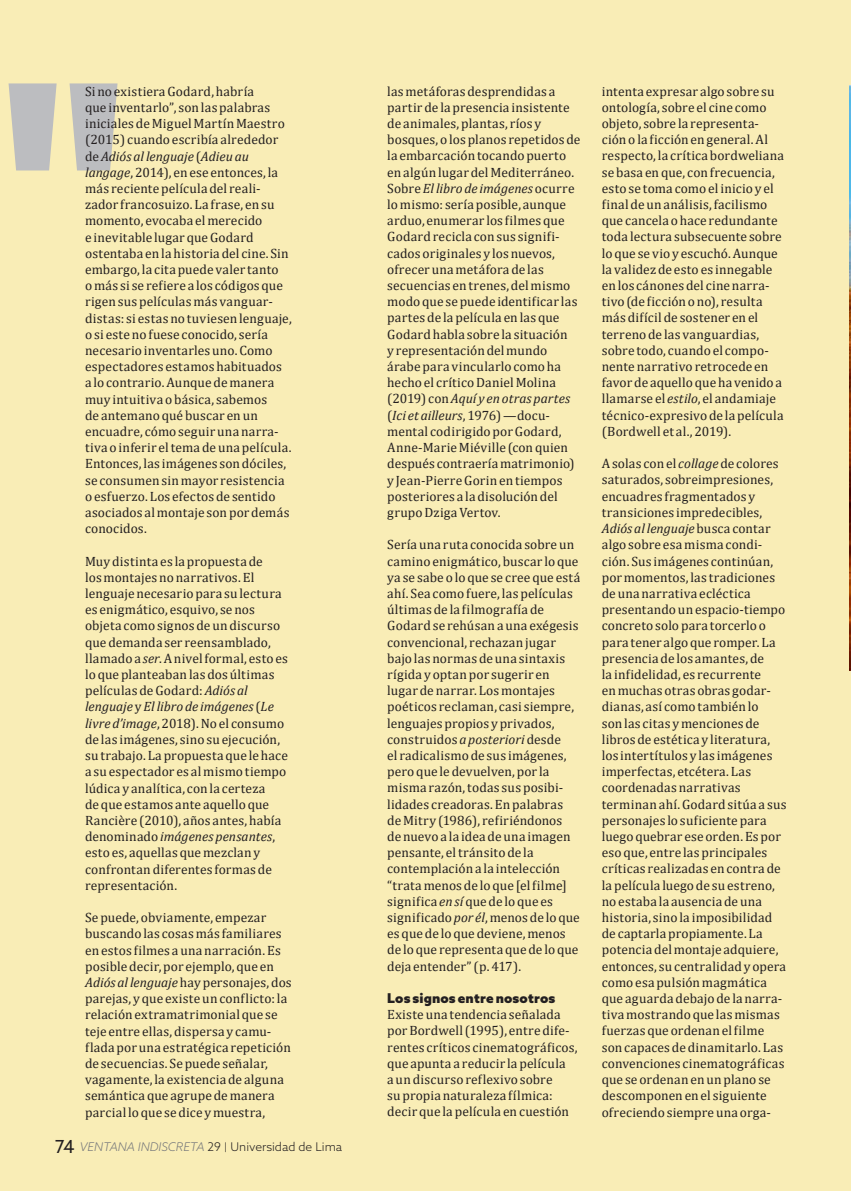
<style>
.page{position:relative;width:851px;height:1191px;background:#fff}
.page>*{position:absolute;margin:0;border:0;box-sizing:border-box;transform-origin:0 0}
.t1{font:900 300px "Azo Sans";color:#bcbdc0}
._0_CUERPO_DE_TXT_nueva_version{font:13.5px/16.2px "Cambria";letter-spacing:.01em;color:#231f20}
.intertitulo_nueva_version{font:900 13.5px "Azo Sans";letter-spacing:.01em;color:#231f20}
.t2{font:300 12px "Azo Sans";color:#231f20}
.s1{font-style:italic}
.s2{font-weight:400;font-size:18px}
.s3{font-style:italic;color:#76787b}
.s4{font-size:9.6px}
</style>
<div class="page">
<div style="left:0;top:0;width:850px;height:1191px;background:#f9edb6"></div>
<img style="left:849px;top:85px;width:1px;height:585px">
<h1 class="t1" style="left:4px;top:-2px;width:119px">"</h1>
<p class="_0_CUERPO_DE_TXT_nueva_version" style="left:85px;top:83px;width:208px">Si no existiera Godard, habría<br>que inventarlo”, son las palabras iniciales de Miguel Martín Maestro (2015) cuando escribía alrededor de <span class="s1">Adiós al lenguaje</span> (<span class="s1">Adieu au langage</span>, 2014), en ese entonces, la más reciente película del reali&shy;zador francosuizo. La frase, en su momento, evocaba el merecido<br>e inevitable lugar que Godard ostentaba en la historia del cine. Sin embargo, la cita puede valer tanto<br>o más si se refiere a los códigos que rigen sus películas más vanguar&shy;distas: si estas no tuviesen lenguaje, o si este no fuese conocido, sería necesario inventarles uno. Como espectadores estamos habituados a lo contrario. Aunque de manera muy intuitiva o básica, sabemos<br>de antemano qué buscar en un encuadre, cómo seguir una narra&shy;tiva o inferir el tema de una película.<br>Entonces, las imágenes son dóciles, se consumen sin mayor resistencia o esfuerzo. Los efectos de sentido asociados al montaje son por demás conocidos.</p>
<p class="_0_CUERPO_DE_TXT_nueva_version" style="left:85px;top:553px;width:204px">Muy distinta es la propuesta de<br>los montajes no narrativos. El lenguaje necesario para su lectura es enigmático, esquivo, se nos objeta como signos de un discurso que demanda ser reensamblado, llamado a <span class="s1">ser</span>. A nivel formal, esto es lo que planteaban las dos últimas películas de Godard: <span class="s1">Adiós al lenguaje</span> y <span class="s1">El libro de imágenes</span> (<span class="s1">Le livre d’image</span>, 2018). No el consumo de las imágenes, sino su ejecución, su trabajo. La propuesta que le hace a su espectador es al mismo tiempo lúdica y analítica, con la certeza<br>de que estamos ante aquello que<br>Rancière (2010), años antes, había denominado <span class="s1">imágenes pensantes</span>, esto es, aquellas que mezclan y confrontan diferentes formas de representación.</p>
<p class="_0_CUERPO_DE_TXT_nueva_version" style="left:85px;top:909px;width:208px">Se puede, obviamente, empezar buscando las cosas más familiares en estos filmes a una narración. Es posible decir, por ejemplo, que en <span class="s1">Adiós al lenguaje</span> hay personajes, dos parejas, y que existe un conflicto: la relación extramatrimonial que se teje entre ellas, dispersa y camu&shy;flada por una estratégica repetición de secuencias. Se puede señalar, vagamente, la existencia de alguna semántica que agrupe de manera parcial lo que se dice y muestra,</p>
<p class="t2" style="left:55px;top:1139px;width:289px"><span class="s2">74</span> <span class="s3">VENTANA INDISCRETA</span> 29 <span class="s4">|</span> Universidad de Lima</p>
<p class="_0_CUERPO_DE_TXT_nueva_version" style="left:387px;top:83px;width:195px">las metáforas desprendidas a partir de la presencia insistente de animales, plantas, ríos y bosques, o los planos repetidos de la embarcación tocando puerto en algún lugar del Mediterráneo.<br>Sobre <span class="s1">El libro de imágenes</span> ocurre lo mismo: sería posible, aunque arduo, enumerar los filmes que<br>Godard recicla con sus signifi&shy;cados originales y los nuevos, ofrecer una metáfora de las secuencias en trenes, del mismo modo que se puede identificar las partes de la película en las que<br>Godard habla sobre la situación<br>y representación del mundo árabe para vincularlo como ha hecho el crítico Daniel Molina (2019) con <span class="s1">Aquí y en otras partes </span>(<span class="s1">Ici et ailleurs</span>, 1976) —docu&shy;mental codirigido por Godard,<br>Anne-Marie Miéville (con quien después contraería matrimonio) y Jean-Pierre Gorin en tiempos posteriores a la disolución del grupo Dziga Vertov.</p>
<p class="_0_CUERPO_DE_TXT_nueva_version" style="left:387px;top:536px;width:194px">Sería una ruta conocida sobre un camino enigmático, buscar lo que ya se sabe o lo que se cree que está ahí. Sea como fuere, las películas últimas de la filmografía de<br>Godard se rehúsan a una exégesis convencional, rechazan jugar bajo las normas de una sintaxis rígida y optan por sugerir en lugar de narrar. Los montajes poéticos reclaman, casi siempre, lenguajes propios y privados, construidos <span class="s1">a posteriori</span> desde<br>el radicalismo de sus imágenes, pero que le devuelven, por la misma razón, todas sus posibi&shy;lidades creadoras. En palabras de Mitry (1986), refiriéndonos<br>de nuevo a la idea de una imagen pensante, el tránsito de la contemplación a la intelección “trata menos de lo que [el filme] significa <span class="s1">en sí</span> que de lo que es significado <span class="s1">por él</span>, menos de lo que es que de lo que deviene, menos de lo que representa que de lo que deja entender” (p. 417).</p>
<p class="intertitulo_nueva_version" style="left:387px;top:989px;width:170px">Los signos entre nosotros</p>
<p class="_0_CUERPO_DE_TXT_nueva_version" style="left:387px;top:1006px;width:192px">Existe una tendencia señalada por Bordwell (1995), entre dife&shy;rentes críticos cinematográficos, que apunta a reducir la película<br>a un discurso reflexivo sobre<br>su propia naturaleza fílmica: decir que la película en cuestión</p>
<p class="_0_CUERPO_DE_TXT_nueva_version" style="left:601px;top:83px;width:184px">intenta expresar algo sobre su ontología, sobre el cine como objeto, sobre la representa&shy;ción o la ficción en general. Al respecto, la crítica bordweliana se basa en que, con frecuencia, esto se toma como el inicio y el final de un análisis, facilismo que cancela o hace redundante toda lectura subsecuente sobre lo que se vio y escuchó. Aunque la validez de esto es innegable en los cánones del cine narra&shy;tivo (de ficción o no), resulta más difícil de sostener en el terreno de las vanguardias, sobre todo, cuando el compo&shy;nente narrativo retrocede en favor de aquello que ha venido a llamarse el <span class="s1">estilo</span>, el andamiaje técnico-expresivo de la película (Bordwell et al., 2019).</p>
<p class="_0_CUERPO_DE_TXT_nueva_version" style="left:601px;top:455px;width:186px">A solas con el <span class="s1">collage</span> de colores saturados, sobreimpresiones, encuadres fragmentados y transiciones impredecibles,<br><span class="s1">Adiós al lenguaje</span> busca contar algo sobre esa misma condi&shy;ción. Sus imágenes continúan, por momentos, las tradiciones de una narrativa ecléctica presentando un espacio-tiempo concreto solo para torcerlo o para tener algo que romper. La presencia de los amantes, de<br>la infidelidad, es recurrente<br>en muchas otras obras godar&shy;dianas, así como también lo<br>son las citas y menciones de libros de estética y literatura, los intertítulos y las imágenes imperfectas, etcétera. Las coordenadas narrativas terminan ahí. Godard sitúa a sus personajes lo suficiente para luego quebrar ese orden. Es por eso que, entre las principales críticas realizadas en contra de la película luego de su estreno, no estaba la ausencia de una historia, sino la imposibilidad de captarla propiamente. La potencia del montaje adquiere, entonces, su centralidad y opera como esa pulsión magmática que aguarda debajo de la narra&shy;tiva mostrando que las mismas fuerzas que ordenan el filme son capaces de dinamitarlo. Las convenciones cinematográficas que se ordenan en un plano se descomponen en el siguiente ofreciendo siempre una orga-</p>
</div>
